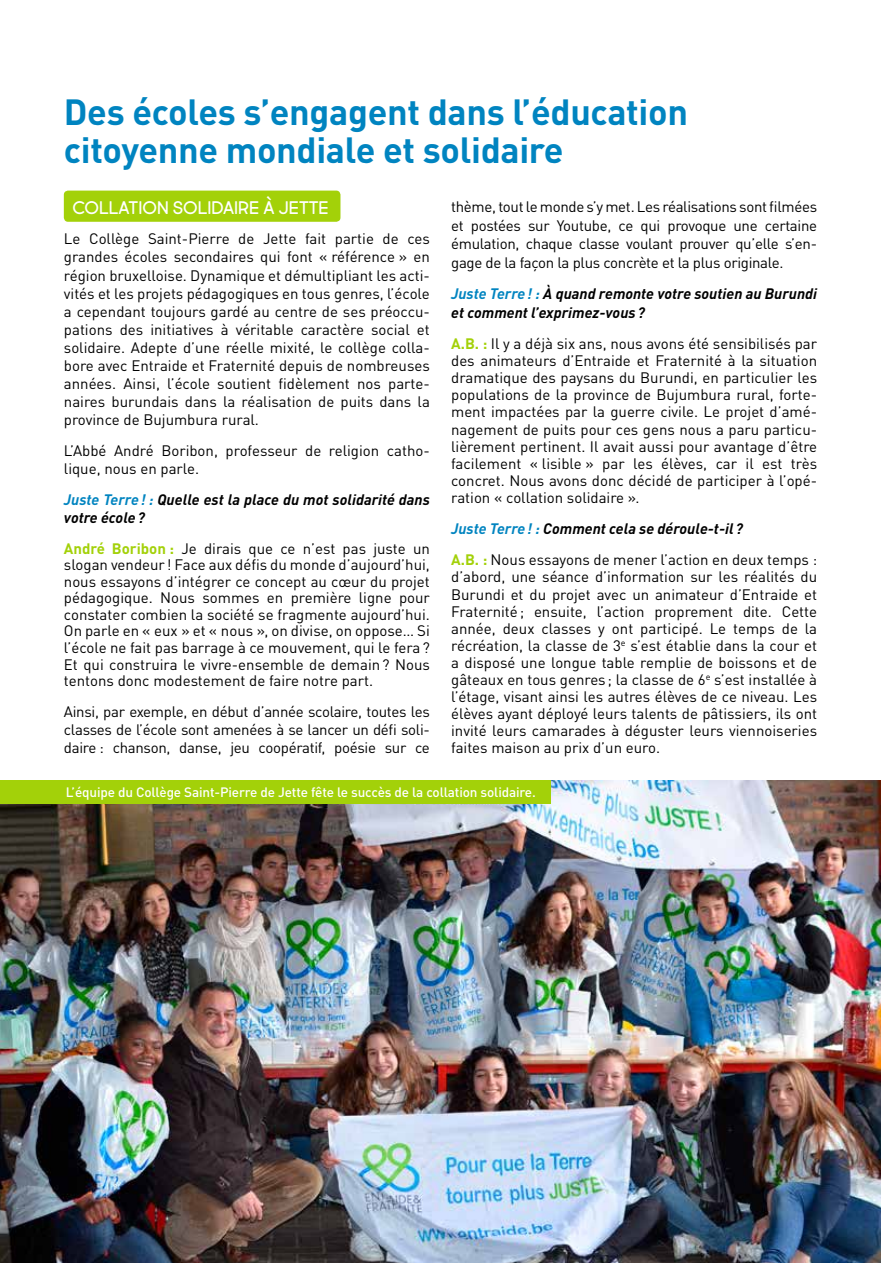
<style>
.page{position:relative;width:881px;height:1263px;background:#fff}
.page>*{position:absolute;margin:0;border:0;box-sizing:border-box;transform-origin:0 0}
.t1{font:700 36px/37.5px "DIN Pro";letter-spacing:-.01em;color:#0084c0}
.t2{font:18px "Market Fresh";color:#fff}
.t3{font:15px/17.1px "DIN Pro";color:#000;text-align:justify}
.t4{font:italic 700 15px/18px "DIN Pro";color:#000}
.t5{font:500 13.5px "DIN Pro";letter-spacing:-.01em;color:#fff}
.s1{color:#0084c0}
.s2{font-weight:700;color:#a3d109}
.s3{font-weight:700;font-style:italic;color:#0084c0}
.s4{font-weight:700;font-style:italic}
</style>
<div class="page">
<div style="left:64px;top:191px;width:276px;height:31px;background:#a3d109;border-radius:4px"></div>
<img style="left:0;top:781px;width:880px;height:482px">
<div style="left:0;top:781px;width:550px;height:23px;background:#a3d109"></div>
<h1 class="t1" style="left:64px;top:89px;width:625px">Des écoles s’engagent dans l’éducation citoyenne mondiale et solidaire</h1>
<p class="t2" style="left:72px;top:194px;width:258px">COLLATION SOLIDAIRE À JETTE</p>
<p class="t3" style="left:64px;top:229px;width:367px;line-height:18px">Le Collège Saint-Pierre de Jette fait partie de ces grandes écoles secondaires qui font « référence » en région bruxelloise. Dynamique et démultipliant les acti&shy;vités et les projets pédagogiques en tous genres, l’école a cependant toujours gardé au centre de ses préoccu&shy;pations des initiatives à véritable caractère social et solidaire. Adepte d’une réelle mixité, le collège colla&shy;bore avec Entraide et Fraternité depuis de nombreuses années. Ainsi, l’école soutient fidèlement nos parte&shy;naires burundais dans la réalisation de puits dans la province de Bujumbura rural.</p>
<p class="t3" style="left:64px;top:440px;width:367px;line-height:18px">L’Abbé André Boribon, professeur de religion catho&shy;lique, nous en parle.</p>
<p class="t4" style="left:64px;top:489px;width:367px"><span class="s1">Juste Terre! :</span> Quelle est la place du mot solidarité dans votre école?</p>
<p class="t3" style="left:64px;top:538px;width:367px;line-height:16.5px"><span class="s2">André Boribon :</span> Je dirais que ce n’est pas juste un slogan vendeur ! Face aux défis du monde d’aujourd’hui, nous essayons d’intégrer ce concept au cœur du projet pédagogique. Nous sommes en première ligne pour constater combien la société se fragmente aujourd’hui.<br>On parle en « eux » et « nous », on divise, on oppose… Si l’école ne fait pas barrage à ce mouvement, qui le fera?<br>Et qui construira le vivre-ensemble de demain? Nous tentons donc modestement de faire notre part.</p>
<p class="t3" style="left:64px;top:701px;width:367px;line-height:18px">Ainsi, par exemple, en début d’année scolaire, toutes les classes de l’école sont amenées à se lancer un défi soli&shy;daire : chanson, danse, jeu coopératif, poésie sur ce</p>
<p class="t3" style="left:451px;top:196px;width:367px;line-height:18.6px">thème, tout le monde s’y met. Les réalisations sont filmées et postées sur Youtube, ce qui provoque une certaine émulation, chaque classe voulant prouver qu’elle s’en&shy;gage de la façon la plus concrète et la plus originale.</p>
<p class="t4" style="left:451px;top:283px;width:367px;line-height:18.6px"><span class="s1">Juste Terre! :</span> À quand remonte votre soutien au Burundi et comment l’exprimez-vous ?</p>
<p class="t3" style="left:451px;top:334px;width:367px"><span class="s2">A.B. :</span> Il y a déjà six ans, nous avons été sensibilisés par des animateurs d’Entraide et Fraternité à la situation dramatique des paysans du Burundi, en particulier les populations de la province de Bujumbura rural, forte&shy;ment impactées par la guerre civile. Le projet d’amé&shy;nagement de puits pour ces gens nous a paru particu&shy;lièrement pertinent. Il avait aussi pour avantage d’être facilement « lisible » par les élèves, car il est très concret. Nous avons donc décidé de participer à l’opé&shy;ration « collation solidaire ».</p>
<p class="t3" style="left:451px;top:511px;width:367px;line-height:31.3px"><span class="s3">Juste Terre! :</span> <span class="s4">Comment cela se déroule-t-il ?<br></span><span class="s2">A.B. :</span> Nous essayons de mener l’action en deux temps :</p>
<p class="t3" style="left:451px;top:567px;width:367px">d’abord, une séance d’information sur les réalités du Burundi et du projet avec un animateur d’Entraide et Fraternité; ensuite, l’action proprement dite. Cette année, deux classes y ont participé. Le temps de la récréation, la classe de 3<sup>e</sup> s’est établie dans la cour et a disposé une longue table remplie de boissons et de gâteaux en tous genres ; la classe de 6<sup>e</sup> s’est installée à l’étage, visant ainsi les autres élèves de ce niveau. Les élèves ayant déployé leurs talents de pâtissiers, ils ont invité leurs camarades à déguster leurs viennoiseries faites maison au prix d’un euro.</p>
<p class="t5" style="left:66px;top:782px;width:471px">L’équipe du Collège Saint-Pierre de Jette fête le succès de la collation solidaire.</p>
<p class="t5" style="left:81px;top:782px;width:75px">gende photo</p>
</div>
